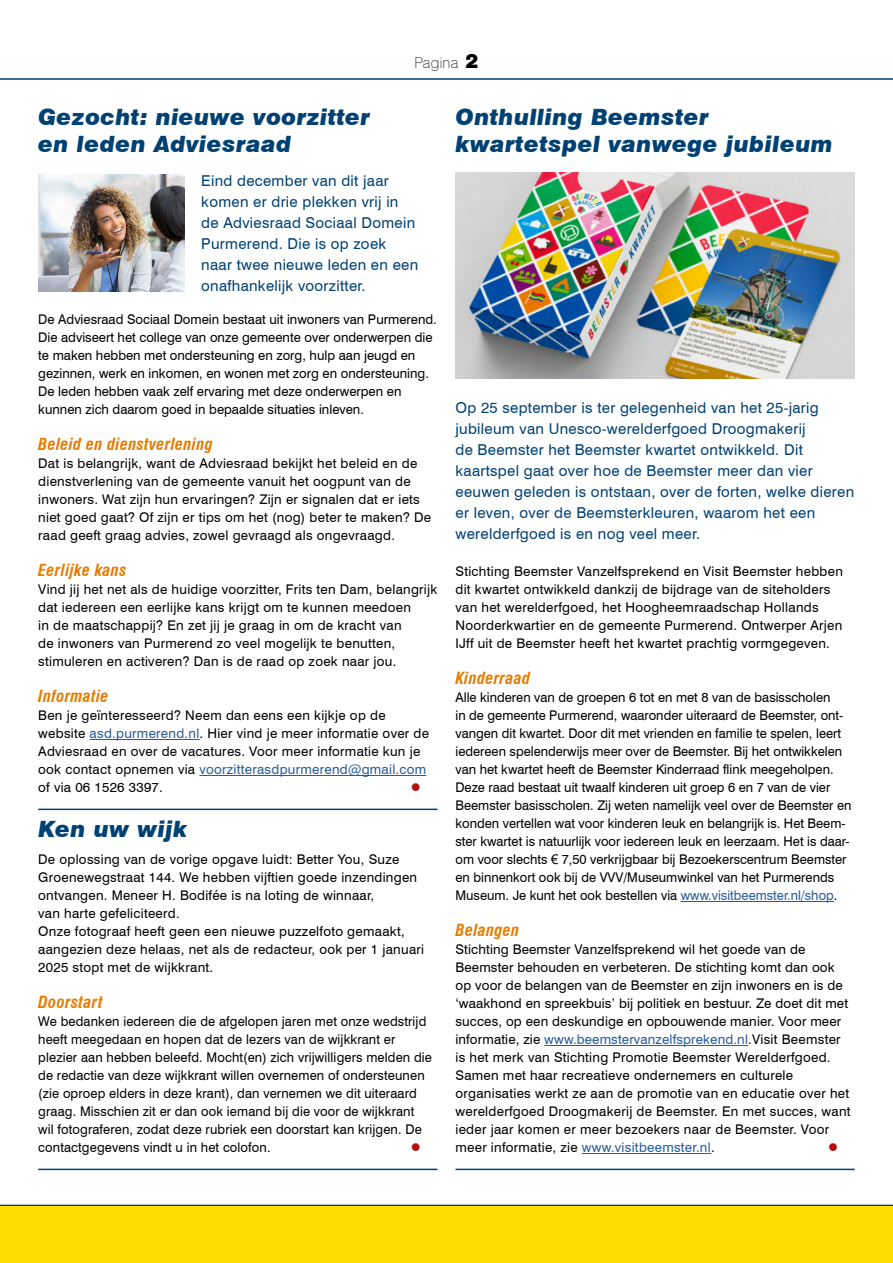
<style>
.page{position:relative;width:893px;height:1263px;background:#fff}
.page>*{position:absolute;margin:0;border:0;box-sizing:border-box;transform-origin:0 0}
.H1__Kop{font:italic 900 22.5px/27px "Swiss 721 BT";letter-spacing:.02em;color:#004174}
.H2__Subkop{font:italic 700 condensed 16.35px "Swiss 721 BT";letter-spacing:.02em;color:#e77b00}
.H__Introtekst{font:15px/21px "Swiss 721 BT";letter-spacing:.02em;color:#004174}
.t1{font:100 15px "Swiss 721 BT";letter-spacing:.02em;color:#000}
.P__Tekst_plat{font:13.35px/18px "Swiss 721 BT";letter-spacing:.01em;color:#000}
.P__Tekst_plat-2{font:13.35px "Wingdings";color:#b20e10}
.s1{font-family:"Swiss 721 BT Black No 2";font-weight:400;font-size:18px}
.s2{color:#275b9b}
.s3{font-family:"Arial"}
</style>
<div class="page">
<hr style="left:0;top:78px;width:893px;height:2px;background:#004174">
<hr style="left:0;top:1205px;width:893px;height:1px;background:#004174">
<div style="left:0;top:1206px;width:893px;height:57px;background:#fd0"></div>
<hr style="left:90px;top:739px;width:110px;height:1px;background:#275b9b">
<hr style="left:199px;top:775px;width:227px;height:1px;background:#275b9b">
<hr style="left:38px;top:809px;width:399px;height:1px;background:#004174">
<hr style="left:38px;top:1169px;width:399px;height:1px;background:#004174">
<hr style="left:681px;top:901px;width:153px;height:1px;background:#275b9b">
<hr style="left:544px;top:1045px;width:204px;height:1px;background:#275b9b">
<hr style="left:582px;top:1153px;width:129px;height:1px;background:#275b9b">
<hr style="left:455px;top:1169px;width:400px;height:1px;background:#004174">
<img style="left:38px;top:175px;width:146px;height:116px">
<img style="left:455px;top:172px;width:400px;height:206px">
<p class="t1" style="left:414px;top:53px;width:66px">Pagina <span class="s1">2</span></p>
<h1 class="H1__Kop" style="left:38px;top:103px;width:333px">Gezocht: nieuwe voorzitter en leden Adviesraad</h1>
<p class="H__Introtekst" style="left:201px;top:170px;width:218px">Eind december van dit jaar komen er drie plekken vrij in de Adviesraad Sociaal Domein<br>Purmerend. Die is op zoek naar twee nieuwe leden en een onafhankelijk voorzitter.</p>
<p class="P__Tekst_plat" style="left:38px;top:310px;width:400px">De Adviesraad Sociaal Domein bestaat uit inwoners van Purmerend.<br>Die adviseert het college van onze gemeente over onderwerpen die te maken hebben met ondersteuning en zorg, hulp aan jeugd en gezinnen, werk en inkomen, en wonen met zorg en ondersteuning.<br>De leden hebben vaak zelf ervaring met deze onderwerpen en kunnen zich daarom goed in bepaalde situaties inleven.</p>
<h2 class="H2__Subkop" style="left:38px;top:434px;width:176px">Beleid en dienstverlening</h2>
<p class="P__Tekst_plat" style="left:38px;top:454px;width:394px">Dat is belangrijk, want de Adviesraad bekijkt het beleid en de dienstverlening van de gemeente vanuit het oogpunt van de inwoners. Wat zijn hun ervaringen? Zijn er signalen dat er iets niet goed gaat? Of zijn er tips om het (nog) beter te maken? De raad geeft graag advies, zowel gevraagd als ongevraagd.</p>
<h2 class="H2__Subkop" style="left:38px;top:560px;width:90px">Eerlijke kans</h2>
<p class="P__Tekst_plat" style="left:38px;top:580px;width:401px">Vind jij het net als de huidige voorzitter, Frits ten Dam, belangrijk dat iedereen een eerlijke kans krijgt om te kunnen meedoen<br>in de maatschappij? En zet jij je graag in om de kracht van<br>de inwoners van Purmerend zo veel mogelijk te benutten, stimuleren en activeren? Dan is de raad op zoek naar jou.</p>
<h2 class="H2__Subkop" style="left:38px;top:686px;width:72px">Informatie</h2>
<p class="P__Tekst_plat" style="left:38px;top:706px;width:392px">Ben je geïnteresseerd? Neem dan eens een kijkje op de website <span class="s2">asd.purmerend.nl</span>. Hier vind je meer informatie over de Adviesraad en over de vacatures. Voor meer informatie kun je ook contact opnemen via <span class="s2">voorzitterasdpurmerend@gmail.com </span>of via 06 1526 3397.</p>
<p class="P__Tekst_plat-2" style="left:411px;top:780px;width:11px">●</p>
<h1 class="H1__Kop" style="left:38px;top:815px;width:150px">Ken uw wijk</h1>
<p class="P__Tekst_plat" style="left:38px;top:850px;width:380px">De oplossing van de vorige opgave luidt: Better You, Suze Groenewegstraat 144. We hebben vijftien goede inzendingen ontvangen. Meneer H. Bodifée is na loting de winnaar,<br>van harte gefeliciteerd.</p>
<p class="P__Tekst_plat" style="left:38px;top:922px;width:387px">Onze fotograaf heeft geen een nieuwe puzzelfoto gemaakt, aangezien deze helaas, net als de redacteur, ook per 1 januari<br>2025 stopt met de wijkkrant.</p>
<h2 class="H2__Subkop" style="left:38px;top:992px;width:66px">Doorstart</h2>
<p class="P__Tekst_plat" style="left:38px;top:1012px;width:395px">We bedanken iedereen die de afgelopen jaren met onze wedstrijd heeft meegedaan en hopen dat de lezers van de wijkkrant er plezier aan hebben beleefd. Mocht(en) zich vrijwilligers melden die de redactie van deze wijkkrant willen overnemen of ondersteunen (zie oproep elders in deze krant), dan vernemen we dit uiteraard graag. Misschien zit er dan ook iemand bij die voor de wijkkrant wil fotograferen, zodat deze rubriek een doorstart kan krijgen. De contactgegevens vindt u in het colofon.</p>
<p class="P__Tekst_plat-2" style="left:411px;top:1140px;width:11px">●</p>
<h1 class="H1__Kop" style="left:455px;top:103px;width:379px">Onthulling Beemster kwartetspel vanwege jubileum</h1>
<p class="H__Introtekst" style="left:455px;top:397px;width:400px">Op 25 september is ter gelegenheid van het 25-jarig jubileum van Unesco-werelderfgoed Droogmakerij<br>de Beemster het Beemster kwartet ontwikkeld. Dit kaartspel gaat over hoe de Beemster meer dan vier eeuwen geleden is ontstaan, over de forten, welke dieren er leven, over de Beemsterkleuren, waarom het een werelderfgoed is en nog veel meer.</p>
<p class="P__Tekst_plat" style="left:455px;top:562px;width:389px">Stichting Beemster Vanzelfsprekend en Visit Beemster hebben dit kwartet ontwikkeld dankzij de bijdrage van de siteholders van het werelderfgoed, het Hoogheemraadschap Hollands Noorderkwartier en de gemeente Purmerend. Ontwerper Arjen IJff uit de Beemster heeft het kwartet prachtig vormgegeven.</p>
<h2 class="H2__Subkop" style="left:455px;top:668px;width:76px">Kinderraad</h2>
<p class="P__Tekst_plat" style="left:455px;top:688px;width:397px">Alle kinderen van de groepen 6 tot en met 8 van de basisscholen<br>in de gemeente Purmerend, waaronder uiteraard de Beemster, ont&shy;vangen dit kwartet. Door dit met vrienden en familie te spelen, leert iedereen spelenderwijs meer over de Beemster. Bij het ontwikkelen van het kwartet heeft de Beemster Kinderraad flink meegeholpen.<br>Deze raad bestaat uit twaalf kinderen uit groep 6 en 7 van de vier Beemster basisscholen. Zij weten namelijk veel over de Beemster en konden vertellen wat voor kinderen leuk en belangrijk is. Het Beem&shy;ster kwartet is natuurlijk voor iedereen leuk en leerzaam. Het is daar&shy;om voor slechts <span class="s3">€</span> 7,50 verkrijgbaar bij Bezoekerscentrum Beemster en binnenkort ook bij de VVV/Museumwinkel van het Purmerends Museum. Je kunt het ook bestellen via <span class="s2">www.visitbeemster.nl/shop</span>.</p>
<h2 class="H2__Subkop" style="left:455px;top:920px;width:65px">Belangen</h2>
<p class="P__Tekst_plat" style="left:455px;top:940px;width:397px">Stichting Beemster Vanzelfsprekend wil het goede van de Beemster behouden en verbeteren. De stichting komt dan ook op voor de belangen van de Beemster en zijn inwoners en is de ‘waakhond en spreekbuis’ bij politiek en bestuur. Ze doet dit met succes, op een deskundige en opbouwende manier. Voor meer informatie, zie <span class="s2">www.beemstervanzelfsprekend.nl</span>.Visit Beemster is het merk van Stichting Promotie Beemster Werelderfgoed.<br>Samen met haar recreatieve ondernemers en culturele organisaties werkt ze aan de promotie van en educatie over het werelderfgoed Droogmakerij de Beemster. En met succes, want ieder jaar komen er meer bezoekers naar de Beemster. Voor meer informatie, zie <span class="s2">www.visitbeemster.nl</span>.</p>
<p class="P__Tekst_plat-2" style="left:828px;top:1140px;width:11px">●</p>
</div>
